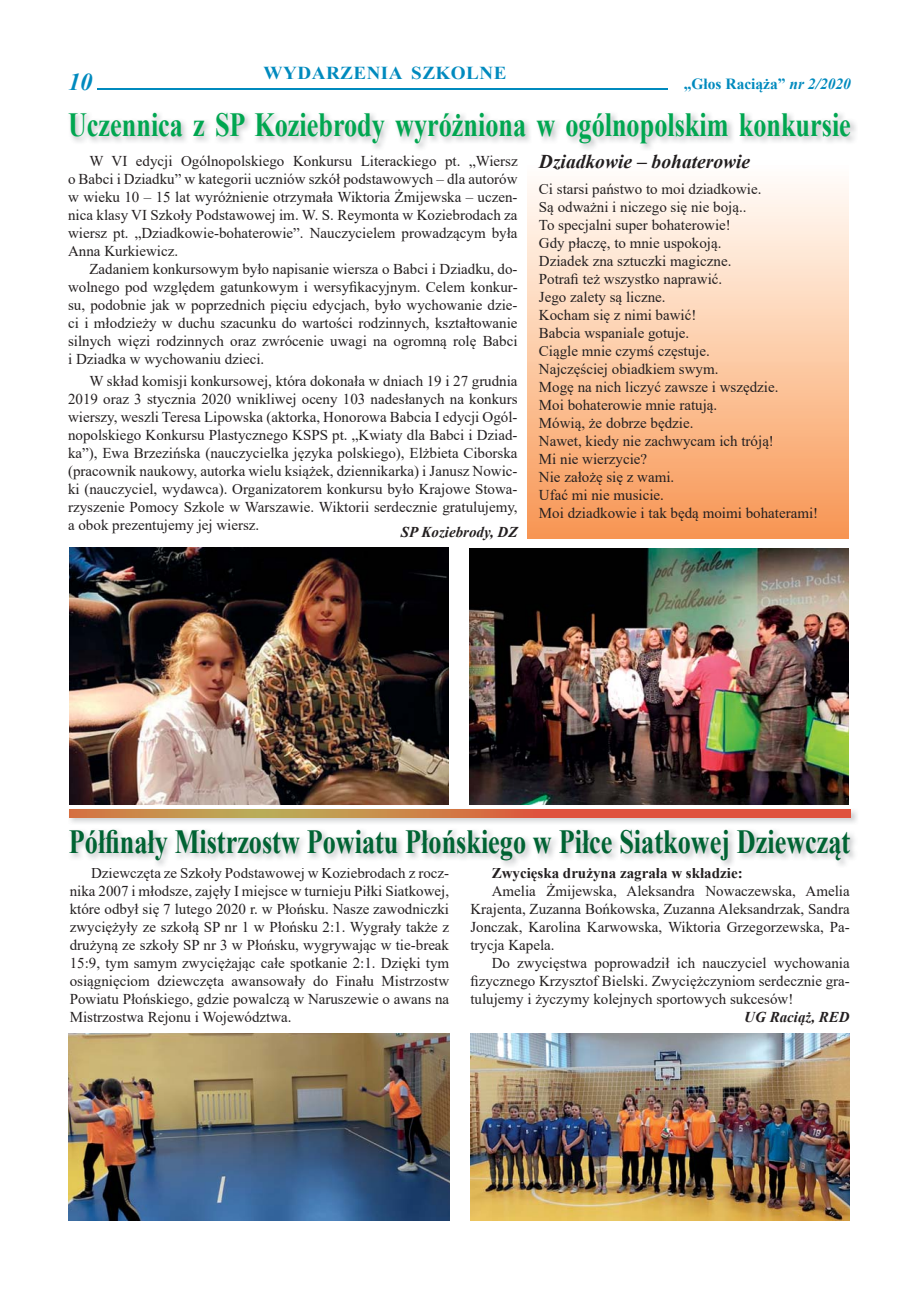
<style>
.page{position:relative;width:919px;height:1289px;background:#fff}
.page>*{position:absolute;margin:0;border:0;box-sizing:border-box;transform-origin:0 0}
.t1{font:700 33.75px "Times New Roman";color:#006333;scale:.78 1}
.t2{font:700 33.75px "Times New Roman";color:#00a650;scale:.78 1}
.t3{font:italic 700 24.15px "Times New Roman";color:#008abe}
.t4{font:italic 700 19.5px "Times New Roman";color:#231f20}
.t5{font:700 18.15px "Times New Roman";letter-spacing:.025em;color:#008abe;scale:1.05 1}
.t6{font:700 15.45px "Times New Roman";color:#008abe}
.t7{font:15px/18px "Times New Roman";color:#231f20;text-align:justify}
.t8{font:700 15px "Times New Roman";color:#231f20}
.t9{font:italic 700 15px "Times New Roman";color:#231f20}
.s1{font-style:italic}
</style>
<div class="page">
<hr style="left:98px;top:88px;width:570px;height:1px;background:#008abe">
<div style="left:527px;top:163px;width:321px;height:375px;background:linear-gradient(to bottom,#fff,#f89754)"></div>
<img style="left:69px;top:809px;width:788px;height:14px">
<svg style="left:69px;top:810px;width:781px;height:7px"></svg>
<img style="left:69px;top:548px;width:379px;height:256px">
<img style="left:469px;top:549px;width:379px;height:255px">
<img style="left:471px;top:1033px;width:378px;height:187px">
<img style="left:68px;top:1033px;width:381px;height:187px">
<p class="t5" style="left:263px;top:63px;width:233px">WYDARZENIA SZKOLNE</p>
<h2 class="t3" style="left:68px;top:68px;width:26px">10</h2>
<p class="t6" style="left:683px;top:75px;width:168px">„Głos Raciąża” <span class="s1">nr 2/2020</span></p>
<h1 class="t2" style="left:68px;top:106px;width:1005px">Uczennica z SP Koziebrody wyróżniona w ogólnopolskim konkursie</h1>
<p class="t7" style="left:68px;top:152px;width:451px;text-indent:21px">W VI edycji Ogólnopolskiego Konkursu Literackiego pt. „Wiersz o Babci i Dziadku” w kategorii uczniów szkół podstawowych – dla autorów w wieku 10 – 15 lat wyróżnienie otrzymała Wiktoria Żmijewska – uczen&shy;nica klasy VI Szkoły Podstawowej im. W. S. Reymonta w Koziebrodach za wiersz pt. „Dziadkowie-bohaterowie”. Nauczycielem prowadzącym była Anna Kurkiewicz.</p>
<p class="t7" style="left:68px;top:260px;width:451px;text-indent:21px">Zadaniem konkursowym było napisanie wiersza o Babci i Dziadku, do&shy;wolnego pod względem gatunkowym i wersyfikacyjnym. Celem konkur&shy;su, podobnie jak w poprzednich pięciu edycjach, było wychowanie dzie&shy;ci i młodzieży w duchu szacunku do wartości rodzinnych, kształtowanie silnych więzi rodzinnych oraz zwrócenie uwagi na ogromną rolę Babci i Dziadka w wychowaniu dzieci.</p>
<p class="t7" style="left:68px;top:372px;width:451px;text-indent:21px">W skład komisji konkursowej, która dokonała w dniach 19 i 27 grudnia 2019 oraz 3 stycznia 2020 wnikliwej oceny 103 nadesłanych na konkurs wierszy, weszli Teresa Lipowska (aktorka, Honorowa Babcia I edycji Ogól&shy;nopolskiego Konkursu Plastycznego KSPS pt. „Kwiaty dla Babci i Dziad&shy;ka”), Ewa Brzezińska (nauczycielka języka polskiego), Elżbieta Ciborska (pracownik naukowy, autorka wielu książek, dziennikarka) i Janusz Nowic&shy;ki (nauczyciel, wydawca). Organizatorem konkursu było Krajowe Stowa&shy;rzyszenie Pomocy Szkole w Warszawie. Wiktorii serdecznie gratulujemy, a obok prezentujemy jej wiersz.</p>
<p class="t9" style="left:401px;top:523px;width:118px">SP Koziebrody, DZ</p>
<h3 class="t4" style="left:539px;top:151px;width:213px">Dziadkowie – bohaterowie</h3>
<p class="t7" style="left:539px;top:180px;width:281px;text-align:left">Ci starsi państwo to moi dziadkowie.<br>Są odważni i niczego się nie boją..<br>To specjalni super bohaterowie!<br>Gdy płaczę, to mnie uspokoją.<br>Dziadek zna sztuczki magiczne.<br>Potrafi też wszystko naprawić.<br>Jego zalety są liczne.<br>Kocham się z nimi bawić!<br>Babcia wspaniale gotuje.<br>Ciągle mnie czymś częstuje.<br>Najczęściej obiadkiem swym.<br>Mogę na nich liczyć zawsze i wszędzie.<br>Moi bohaterowie mnie ratują.<br>Mówią, że dobrze będzie.<br>Nawet, kiedy nie zachwycam ich tróją!<br>Mi nie wierzycie?<br>Nie założę się z wami.<br>Ufać mi nie musicie.<br>Moi dziadkowie i tak będą moimi bohaterami!</p>
<h1 class="t1" style="left:69px;top:822px;width:1003px">Półfinały Mistrzostw Powiatu Płońskiego w Piłce Siatkowej Dziewcząt</h1>
<p class="t7" style="left:70px;top:864px;width:381px;text-indent:21px">Dziewczęta ze Szkoły Podstawowej w Koziebrodach z rocz&shy;nika 2007 i młodsze, zajęły I miejsce w turnieju Piłki Siatkowej, które odbył się 7 lutego 2020 r. w Płońsku. Nasze zawodniczki zwyciężyły ze szkołą SP nr 1 w Płońsku 2:1. Wygrały także z drużyną ze szkoły SP nr 3 w Płońsku, wygrywając w tie-break 15:9, tym samym zwyciężając całe spotkanie 2:1. Dzięki tym osiągnięciom dziewczęta awansowały do Finału Mistrzostw Powiatu Płońskiego, gdzie powalczą w Naruszewie o awans na Mistrzostwa Rejonu i Województwa.</p>
<p class="t8" style="left:491px;top:864px;width:252px">Zwycięska drużyna zagrała w składzie:</p>
<p class="t7" style="left:470px;top:881px;width:381px;text-indent:21px">Amelia Żmijewska, Aleksandra Nowaczewska, Amelia Krajenta, Zuzanna Bońkowska, Zuzanna Aleksandrzak, Sandra Jonczak, Karolina Karwowska, Wiktoria Grzegorzewska, Pa&shy;trycja Kapela.</p>
<p class="t7" style="left:470px;top:953px;width:381px;text-indent:21px">Do zwycięstwa poprowadził ich nauczyciel wychowania fizycznego Krzysztof Bielski. Zwyciężczyniom serdecznie gra&shy;tulujemy i życzymy kolejnych sportowych sukcesów!</p>
<p class="t9" style="left:744px;top:1008px;width:107px">UG Raciąż, RED</p>
</div>
